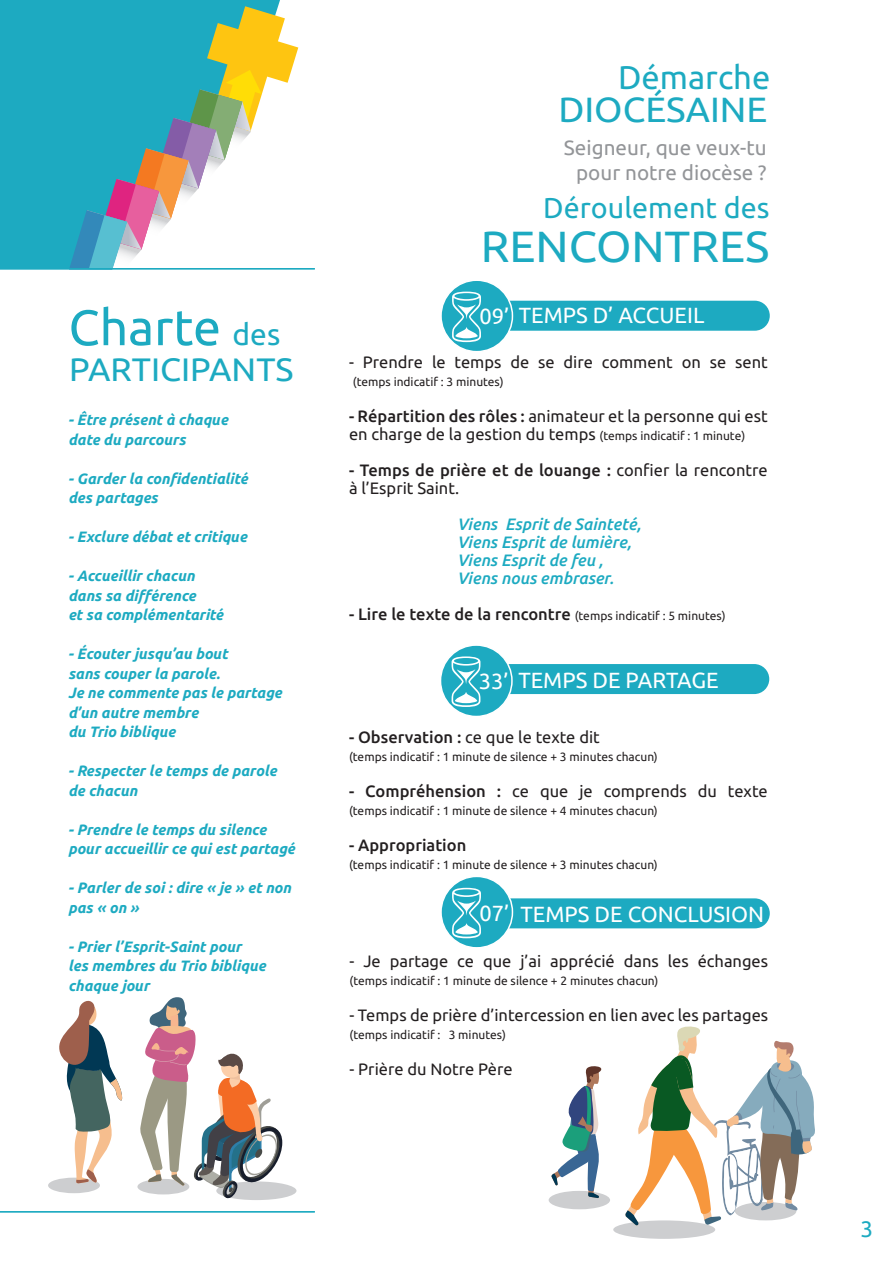
<style>
.page{position:relative;width:893px;height:1263px;background:#fff}
.page>*{position:absolute;margin:0;border:0;box-sizing:border-box;transform-origin:0 0}
.t1{font:49.95px "Ubuntu";color:#1daac1}
.t2{font:43.65px "Ubuntu";color:#1daac1;scale:1.04 1}
.t3{font:35.1px "Ubuntu";color:#1daac1;scale:1.04 1}
.t4{font:32.85px "Ubuntu";color:#1daac1}
.t5{font:32.55px "Ubuntu";color:#1daac1;scale:1.04 1}
.t6{font:28.8px "Ubuntu";color:#1daac1}
.t7{font:22.5px "Ubuntu";color:#1daac1}
.t8{font:21.9px "Ubuntu";color:#fff}
.t9{font:20.7px/24.9px "Ubuntu";color:#939598;text-align:center}
.t10{font:16.5px/18px "Ubuntu";color:#231f20}
.t11{font:italic 500 16.5px/18px "Ubuntu";color:#1daac1}
.t12{font:500 16.5px "Ubuntu";color:#231f20}
.t13{font:italic 700 15px/19.5px "Ubuntu";color:#1daac1}
.t14{font:12px "Ubuntu";color:#231f20}
.s1{font-size:30px}
.s2{font-weight:500}
.s3{font-size:12px}
.s4{font-weight:400;font-size:12px}
</style>
<div class="page">
<div style="left:0;top:0;width:280px;height:268px;background:#1daac1"></div>
<svg style="left:69px;top:6px;width:229px;height:264px"></svg>
<hr style="left:0;top:268px;width:315px;height:1px;background:#1daac1">
<hr style="left:0;top:1211px;width:315px;height:1px;background:#1daac1">
<div style="left:48px;top:1177px;width:52px;height:16px;background:#cdced0;border-radius:50%"></div>
<div style="left:216px;top:1181px;width:80px;height:19px;background:#cdced0;border-radius:50%"></div>
<svg style="left:137px;top:1179px;width:52px;height:15px"></svg>
<svg style="left:55px;top:1000px;width:67px;height:183px"></svg>
<svg style="left:140px;top:997px;width:142px;height:201px"></svg>
<div style="left:549px;top:1191px;width:61px;height:18px;background:#cdced0;border-radius:50%"></div>
<div style="left:613px;top:1220px;width:102px;height:19px;background:#cdced0;border-radius:50%"></div>
<svg style="left:625px;top:1026px;width:190px;height:199px"></svg>
<svg style="left:551px;top:1066px;width:53px;height:132px"></svg>
<div style="left:479px;top:301px;width:291px;height:30px;background:#1daac1;border-radius:15px"></div>
<div style="left:441px;top:280px;width:71px;height:72px;background:#1daac1;border-radius:50%"></div>
<div style="left:440px;top:279px;width:73px;height:73px;border:2px solid #fff;border-radius:50%"></div>
<div style="left:478px;top:664px;width:291px;height:30px;background:#1daac1;border-radius:15px"></div>
<div style="left:440px;top:645px;width:72px;height:71px;background:#1daac1;border-radius:50%"></div>
<div style="left:440px;top:644px;width:73px;height:73px;border:2px solid #fff;border-radius:50%"></div>
<div style="left:479px;top:898px;width:291px;height:30px;background:#1daac1;border-radius:15px"></div>
<div style="left:441px;top:876px;width:71px;height:72px;background:#1daac1;border-radius:50%"></div>
<div style="left:440px;top:876px;width:73px;height:72px;border:2px solid #fff;border-radius:50%"></div>
<h1 class="t1" style="left:69px;top:297px;width:213px">Charte <span class="s1">des</span></h1>
<h3 class="t5" style="left:69px;top:350px;width:217px">PARTICIPANTS</h3>
<p class="t13" style="left:68px;top:410px;width:161px">- Être présent à chaque date du parcours</p>
<p class="t13" style="left:68px;top:468px;width:181px">- Garder la confidentialité des partages</p>
<p class="t13" style="left:68px;top:527px;width:180px">- Exclure débat et critique</p>
<p class="t13" style="left:68px;top:566px;width:157px">- Accueillir chacun dans sa différence<br>et sa complémentarité</p>
<p class="t13" style="left:68px;top:644px;width:215px">- Écouter jusqu’au bout<br>sans couper la parole.<br>Je ne commente pas le partage d’un autre membre<br>du Trio biblique</p>
<p class="t13" style="left:68px;top:761px;width:210px">- Respecter le temps de parole de chacun</p>
<p class="t13" style="left:68px;top:819px;width:228px">- Prendre le temps du silence pour accueillir ce qui est partagé</p>
<p class="t13" style="left:68px;top:878px;width:225px">- Parler de soi : dire « je » et non pas « on »</p>
<p class="t13" style="left:68px;top:936px;width:199px">- Prier l’Esprit-Saint pour<br>les membres du Trio biblique chaque jour</p>
<h3 class="t4" style="left:618px;top:57px;width:154px">Démarche</h3>
<h3 class="t3" style="left:558px;top:89px;width:203px">DIOCÉSAINE</h3>
<h3 class="t9" style="left:564px;top:134px;width:204px">Seigneur, que veux-tu pour notre diocèse ?</h3>
<h3 class="t6" style="left:543px;top:190px;width:228px">Déroulement des</h3>
<h2 class="t2" style="left:481px;top:220px;width:279px">RENCONTRES</h2>
<h3 class="t8" style="left:479px;top:302px;width:226px">09’ TEMPS D’ ACCUEIL</h3>
<p class="t10" style="left:349px;top:352px;width:420px">- Prendre le temps de se dire comment on se sent</p>
<p class="t14" style="left:353px;top:374px;width:153px">(temps indicatif : 3 minutes)</p>
<p class="t10" style="left:349px;top:406px;width:420px"><span class="s2">- Répartition des rôles :</span> animateur et la personne qui est en charge de la gestion du temps <span class="s3">(temps indicatif : 1 minute)</span></p>
<p class="t10" style="left:349px;top:460px;width:420px"><span class="s2">- Temps de prière et de louange :</span> confier la rencontre à l’Esprit Saint.</p>
<p class="t11" style="left:457px;top:514px;width:186px">Viens Esprit de Sainteté,<br>Viens Esprit de lumière,<br>Viens Esprit de feu ,<br>Viens nous embraser.</p>
<p class="t12" style="left:349px;top:603px;width:378px">- Lire le texte de la rencontre <span class="s4">(temps indicatif : 5 minutes)</span></p>
<h3 class="t8" style="left:479px;top:667px;width:241px">33’ TEMPS DE PARTAGE</h3>
<p class="t10" style="left:349px;top:728px;width:252px"><span class="s2">- Observation :</span> ce que le texte dit</p>
<p class="t14" style="left:349px;top:749px;width:310px">(temps indicatif : 1 minute de silence + 3 minutes chacun)</p>
<p class="t10" style="left:349px;top:782px;width:420px"><span class="s2">- Compréhension :</span> ce que je comprends du texte</p>
<p class="t14" style="left:349px;top:803px;width:310px">(temps indicatif : 1 minute de silence + 4 minutes chacun)</p>
<p class="t12" style="left:349px;top:835px;width:119px">- Appropriation</p>
<p class="t14" style="left:349px;top:857px;width:310px">(temps indicatif : 1 minute de silence + 3 minutes chacun)</p>
<h3 class="t8" style="left:479px;top:901px;width:286px">07’ TEMPS DE CONCLUSION</h3>
<p class="t10" style="left:349px;top:952px;width:420px">- Je partage ce que j’ai apprécié dans les échanges</p>
<p class="t14" style="left:349px;top:973px;width:310px">(temps indicatif : 1 minute de silence + 2 minutes chacun)</p>
<p class="t10" style="left:349px;top:1006px;width:420px">- Temps de prière d’intercession en lien avec les partages</p>
<p class="t14" style="left:349px;top:1027px;width:158px">(temps indicatif : 3 minutes)</p>
<p class="t10" style="left:349px;top:1060px;width:165px">- Prière du Notre Père</p>
<h3 class="t7" style="left:860px;top:1215px;width:14px">3</h3>
</div>
